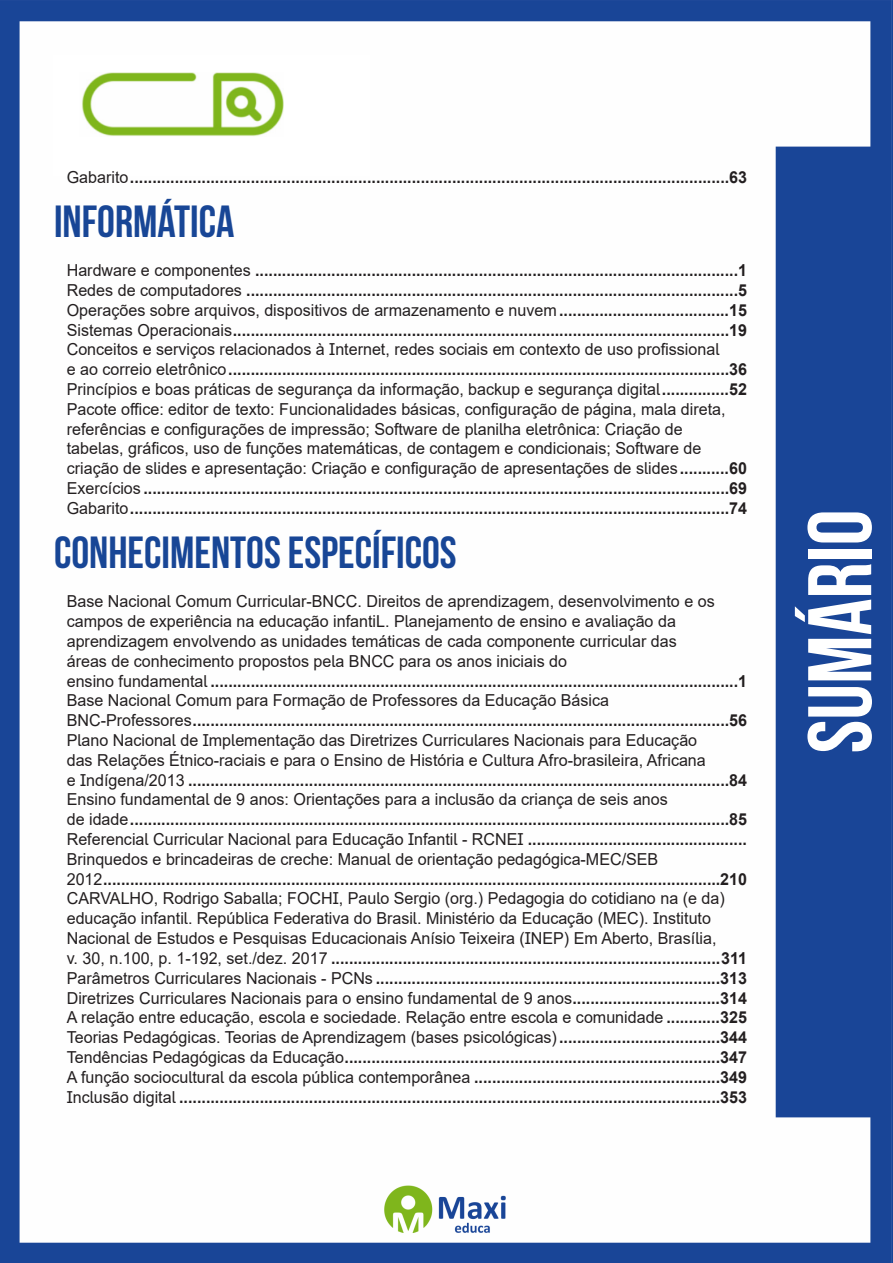
<style>
.page{position:relative;width:893px;height:1263px;background:#fff}
.page>*{position:absolute;margin:0;border:0;box-sizing:border-box;transform-origin:0 0}
.t1{font:700 90px "Bebas Neue";color:#fff}
.t2{font:700 45px "Bebas Neue";color:#184696}
.Titulo{font:700 16.5px "Arial";color:#231f20}
.Titulo-2{font:16.5px "Arial";color:#231f20}
.s1{font-weight:400}
.s2{font-weight:700}
</style>
<div class="page">
<img style="left:0;top:0;width:893px;height:1263px">
<div style="left:53px;top:55px;width:317px;height:121px;background:#fff"></div>
<img style="left:82px;top:72px;width:201px;height:64px">
<p class="Titulo" style="left:67px;top:165px;width:682px"><span class="s1">Gabarito</span>......................................................................................................................................63</p>
<p class="t2" style="left:54px;top:196px;width:182px">INFORMÁTICA</p>
<p class="Titulo" style="left:67px;top:259px;width:682px"><span class="s1">Hardware e componentes</span> ............................................................................................................1</p>
<p class="Titulo" style="left:67px;top:279px;width:682px"><span class="s1">Redes de computadores</span> ..............................................................................................................5</p>
<p class="Titulo-2" style="left:67px;top:299px;width:682px">Operações sobre arquivos, dispositivos de armazenamento e nuvem <span class="s2">......................................15</span></p>
<p class="Titulo" style="left:67px;top:318px;width:682px"><span class="s1">Sistemas Operacionais</span>...............................................................................................................19</p>
<p class="Titulo-2" style="left:67px;top:338px;width:654px">Conceitos e serviços relacionados à Internet, redes sociais em contexto de uso profissional</p>
<p class="Titulo" style="left:67px;top:358px;width:682px"><span class="s1">e ao correio eletrônico</span>................................................................................................................36</p>
<p class="Titulo-2" style="left:67px;top:378px;width:682px">Princípios e boas práticas de segurança da informação, backup e segurança digital<span class="s2">...............52</span></p>
<p class="Titulo-2" style="left:67px;top:398px;width:660px">Pacote office: editor de texto: Funcionalidades básicas, configuração de página, mala direta,</p>
<p class="Titulo-2" style="left:67px;top:417px;width:617px">referências e configurações de impressão; Software de planilha eletrônica: Criação de</p>
<p class="Titulo-2" style="left:67px;top:437px;width:636px">tabelas, gráficos, uso de funções matemáticas, de contagem e condicionais; Software de</p>
<p class="Titulo-2" style="left:67px;top:457px;width:682px">criação de slides e apresentação: Criação e configuração de apresentações de slides <span class="s2">...........60</span></p>
<p class="Titulo" style="left:67px;top:477px;width:682px"><span class="s1">Exercícios</span> ...................................................................................................................................69</p>
<p class="Titulo" style="left:67px;top:496px;width:682px"><span class="s1">Gabarito</span>......................................................................................................................................74</p>
<p class="t2" style="left:54px;top:528px;width:404px">CONHECIMENTOS ESPECÍFICOS</p>
<p class="Titulo-2" style="left:67px;top:590px;width:649px">Base Nacional Comum Curricular-BNCC. Direitos de aprendizagem, desenvolvimento e os</p>
<p class="Titulo-2" style="left:67px;top:610px;width:611px">campos de experiência na educação infantiL. Planejamento de ensino e avaliação da</p>
<p class="Titulo-2" style="left:67px;top:630px;width:611px">aprendizagem envolvendo as unidades temáticas de cada componente curricular das</p>
<p class="Titulo-2" style="left:67px;top:650px;width:502px">áreas de conhecimento propostos pela BNCC para os anos iniciais do</p>
<p class="Titulo" style="left:67px;top:669px;width:682px"><span class="s1">ensino fundamental</span> ......................................................................................................................1</p>
<p class="Titulo-2" style="left:67px;top:689px;width:544px">Base Nacional Comum para Formação de Professores da Educação Básica</p>
<p class="Titulo" style="left:67px;top:709px;width:682px"><span class="s1">BNC-Professores</span>........................................................................................................................56</p>
<p class="Titulo-2" style="left:67px;top:729px;width:632px">Plano Nacional de Implementação das Diretrizes Curriculares Nacionais para Educação</p>
<p class="Titulo-2" style="left:67px;top:749px;width:641px">das Relações Étnico-raciais e para o Ensino de História e Cultura Afro-brasileira, Africana</p>
<p class="Titulo" style="left:67px;top:768px;width:682px"><span class="s1">e Indígena/2013</span> .........................................................................................................................84</p>
<p class="Titulo-2" style="left:67px;top:788px;width:603px">Ensino fundamental de 9 anos: Orientações para a inclusão da criança de seis anos</p>
<p class="Titulo" style="left:67px;top:808px;width:682px"><span class="s1">de idade</span>......................................................................................................................................85</p>
<p class="Titulo-2" style="left:67px;top:828px;width:682px">Referencial Curricular Nacional para Educação Infantil - RCNEI <span class="s2">.................................................</span></p>
<p class="Titulo-2" style="left:67px;top:848px;width:593px">Brinquedos e brincadeiras de creche: Manual de orientação pedagógica-MEC/SEB</p>
<p class="Titulo" style="left:67px;top:867px;width:682px"><span class="s1">2012</span>..........................................................................................................................................210</p>
<p class="Titulo-2" style="left:67px;top:887px;width:659px">CARVALHO, Rodrigo Saballa; FOCHI, Paulo Sergio (org.) Pedagogia do cotidiano na (e da)</p>
<p class="Titulo-2" style="left:67px;top:907px;width:646px">educação infantil. República Federativa do Brasil. Ministério da Educação (MEC). Instituto</p>
<p class="Titulo-2" style="left:67px;top:927px;width:651px">Nacional de Estudos e Pesquisas Educacionais Anísio Teixeira (INEP) Em Aberto, Brasília,</p>
<p class="Titulo" style="left:67px;top:946px;width:682px"><span class="s1">v. 30, n.100, p. 1-192, set./dez. 2017</span> .......................................................................................311</p>
<p class="Titulo" style="left:67px;top:966px;width:682px"><span class="s1">Parâmetros Curriculares Nacionais - PCNs</span> .............................................................................313</p>
<p class="Titulo-2" style="left:67px;top:986px;width:682px">Diretrizes Curriculares Nacionais para o ensino fundamental de 9 anos<span class="s2">.................................314</span></p>
<p class="Titulo-2" style="left:67px;top:1006px;width:682px">A relação entre educação, escola e sociedade. Relação entre escola e comunidade <span class="s2">............325</span></p>
<p class="Titulo-2" style="left:67px;top:1026px;width:682px">Teorias Pedagógicas. Teorias de Aprendizagem (bases psicológicas)<span class="s2">....................................344</span></p>
<p class="Titulo" style="left:67px;top:1045px;width:682px"><span class="s1">Tendências Pedagógicas da Educação</span>....................................................................................347</p>
<p class="Titulo" style="left:67px;top:1065px;width:682px"><span class="s1">A função sociocultural da escola pública contemporânea</span> .......................................................349</p>
<p class="Titulo" style="left:67px;top:1085px;width:682px"><span class="s1">Inclusão digital</span> .........................................................................................................................353</p>
<h1 class="t1" style="left:791px;top:753px;width:245px;rotate:-90deg">SUMÁRIO</h1>
</div>
